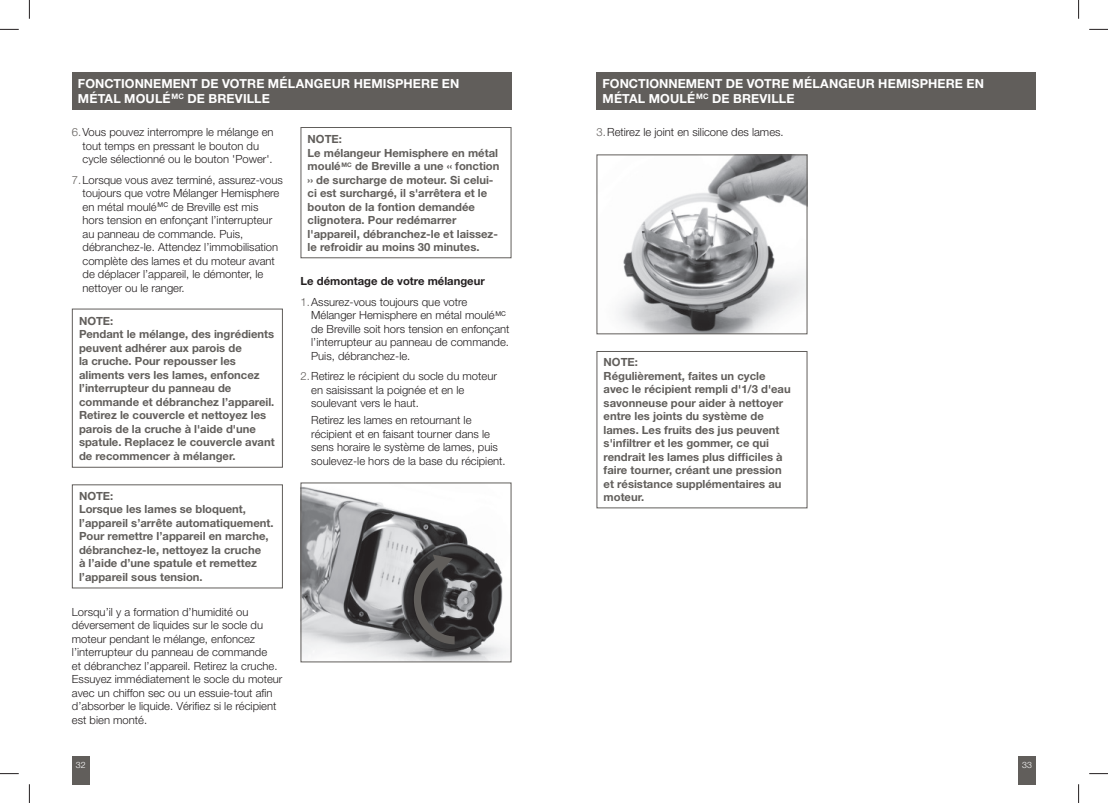
<style>
.page{position:relative;width:1108px;height:803px;background:#fff}
.page>*{position:absolute;margin:0;border:0;box-sizing:border-box;transform-origin:0 0}
.t1{font:700 12.5px/15px "Helvetica Neue";letter-spacing:.01em;color:#fff}
.t2{font:300 11.25px/13.5px "Helvetica Neue";color:#231f20}
.t3{font:700 11.25px/13.5px "Helvetica Neue";color:#615e5b}
.t4{font:700 11.25px "Helvetica Neue";color:#231f20}
.t5{font:300 8.75px "Helvetica Neue";color:#fff}
.s1{color:#615e5b}
</style>
<div class="page">
<div style="left:72px;top:756px;width:18px;height:28px;background:#615e5b"></div>
<div style="left:1018px;top:756px;width:18px;height:28px;background:#615e5b"></div>
<div style="left:300px;top:127px;width:211px;height:131px;border:1px solid #615e5b"></div>
<div style="left:72px;top:309px;width:211px;height:159px;border:1px solid #615e5b"></div>
<div style="left:72px;top:484px;width:211px;height:104px;border:1px solid #615e5b"></div>
<img style="left:619px;top:156px;width:186px;height:176px">
<div style="left:596px;top:154px;width:211px;height:180px;border:1px solid #615e5b"></div>
<div style="left:72px;top:72px;width:439px;height:38px;background:#615e5b"></div>
<div style="left:596px;top:72px;width:440px;height:38px;background:#615e5b"></div>
<img style="left:302px;top:486px;width:206px;height:174px">
<div style="left:300px;top:482px;width:211px;height:180px;border:1px solid #615e5b"></div>
<svg style="left:414px;top:554px;width:40px;height:90px;background:#464344"></svg>
<svg style="left:0;top:29px;width:19px;height:1px"></svg>
<svg style="left:1089px;top:29px;width:19px;height:1px"></svg>
<svg style="left:0;top:773px;width:19px;height:1px"></svg>
<svg style="left:1089px;top:773px;width:19px;height:1px"></svg>
<svg style="left:29px;top:0;width:1px;height:19px"></svg>
<svg style="left:29px;top:784px;width:1px;height:19px"></svg>
<svg style="left:1078px;top:0;width:1px;height:19px"></svg>
<svg style="left:1078px;top:784px;width:1px;height:19px"></svg>
<p class="t1" style="left:78px;top:77px;width:383px">FONCTIONNEMENT DE VOTRE MÉLANGEUR HEMISPHERE EN<br>MÉTAL MOULÉ <sup>MC</sup> DE BREVILLE</p>
<p class="t1" style="left:602px;top:77px;width:383px">FONCTIONNEMENT DE VOTRE MÉLANGEUR HEMISPHERE EN<br>MÉTAL MOULÉ <sup>MC</sup> DE BREVILLE</p>
<p class="t2" style="left:83px;top:126px;width:192px;text-indent:-11px"><span class="s1">6.</span> Vous pouvez interrompre le mélange en tout temps en pressant le bouton du cycle sélectionné ou le bouton 'Power'.</p>
<p class="t2" style="left:83px;top:174px;width:202px;text-indent:-11px"><span class="s1">7.</span> Lorsque vous avez terminé, assurez-vous toujours que votre Mélanger Hemisphere en métal moulé<sup>MC</sup> de Breville est mis<br>hors tension en enfonçant l’interrupteur au panneau de commande. Puis, débranchez-le. Attendez l’immobilisation complète des lames et du moteur avant de déplacer l’appareil, le démonter, le nettoyer ou le ranger.</p>
<p class="t3" style="left:79px;top:315px;width:197px">NOTE:<br>Pendant le mélange, des ingrédients peuvent adhérer aux parois de<br>la cruche. Pour repousser les aliments vers les lames, enfoncez l’interrupteur du panneau de commande et débranchez l’appareil.<br>Retirez le couvercle et nettoyez les parois de la cruche à l'aide d'une spatule. Replacez le couvercle avant de recommencer à mélanger.</p>
<p class="t3" style="left:79px;top:490px;width:196px">NOTE:<br>Lorsque les lames se bloquent, l’appareil s’arrête automatiquement.<br>Pour remettre l’appareil en marche, débranchez-le, nettoyez la cruche<br>à l’aide d’une spatule et remettez l’appareil sous tension.</p>
<p class="t2" style="left:72px;top:606px;width:212px">Lorsqu’il y a formation d’humidité ou déversement de liquides sur le socle du moteur pendant le mélange, enfoncez l’interrupteur du panneau de commande<br>et débranchez l’appareil. Retirez la cruche.<br>Essuyez immédiatement le socle du moteur avec un chiffon sec ou un essuie-tout afin d’absorber le liquide. Vérifiez si le récipient est bien monté.</p>
<p class="t3" style="left:308px;top:133px;width:193px">NOTE:<br>Le mélangeur Hemisphere en métal moulé <sup>MC</sup> de Breville a une ‹‹ fonction ›› de surcharge de moteur. Si celui&shy;ci est surchargé, il s'arrêtera et le bouton de la fontion demandée clignotera. Pour redémarrer l'appareil, débranchez-le et laissez&shy;le refroidir au moins 30 minutes.</p>
<p class="t4" style="left:300px;top:277px;width:186px">Le démontage de votre mélangeur</p>
<p class="t2" style="left:311px;top:296px;width:200px;text-indent:-11px"><span class="s1">1.</span> Assurez-vous toujours que votre Mélanger Hemisphere en métal moulé<sup>MC </sup>de Breville soit hors tension en enfonçant l’interrupteur au panneau de commande.<br>Puis, débranchez-le.</p>
<p class="t2" style="left:311px;top:370px;width:187px;text-indent:-11px"><span class="s1">2.</span> Retirez le récipient du socle du moteur en saisissant la poignée et en le soulevant vers le haut.</p>
<p class="t2" style="left:311px;top:415px;width:196px">Retirez les lames en retournant le récipient et en faisant tourner dans le sens horaire le système de lames, puis soulevez-le hors de la base du récipient.</p>
<p class="t2" style="left:596px;top:126px;width:189px"><span class="s1">3.</span> Retirez le joint en silicone des lames.</p>
<p class="t3" style="left:603px;top:357px;width:189px">NOTE:<br>Régulièrement, faites un cycle avec le récipient rempli d'1/3 d'eau savonneuse pour aider à nettoyer entre les joints du système de lames. Les fruits des jus peuvent s'infiltrer et les gommer, ce qui rendrait les lames plus difficiles à faire tourner, créant une pression et résistance supplémentaires au moteur.</p>
<p class="t5" style="left:76px;top:762px;width:11px">32</p>
<p class="t5" style="left:1022px;top:762px;width:11px">33</p>
</div>
